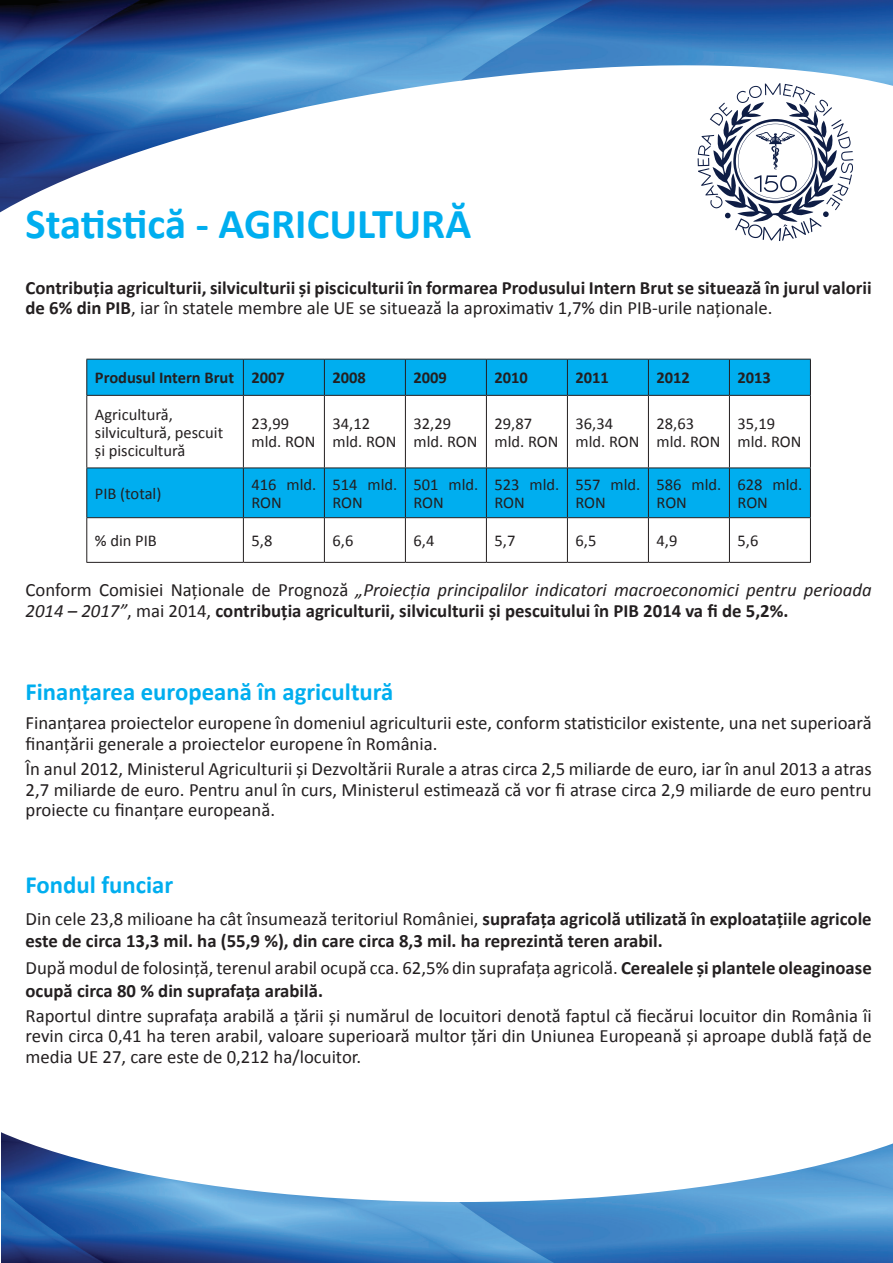
<style>
.page{position:relative;width:893px;height:1263px;background:#fff}
.page>*{position:absolute;margin:0;border:0;box-sizing:border-box;transform-origin:0 0}
.t1{font:700 42.75px "Calibri";color:#00aeef}
.t2{font:700 24.75px "Calibri";color:#00aeef}
.t3{font:18.75px/20.7px "Calibri";color:#231f20}
.t4{font:700 18.75px/20.7px "Calibri";color:#231f20}
.t5{font:italic 18.75px/20.7px "Calibri";color:#231f20}
.t6{font:16.5px/18.1px "Calibri";color:#231f20}
.t7{font:700 16.5px "Calibri";color:#231f20}
.s1{font-weight:400}
.s2{font-style:normal}
.s3{font-weight:700;font-style:normal}
.s4{font-weight:700}
</style>
<div class="page">
<img style="left:0;top:0;width:892px;height:42px">
<svg style="left:0;top:42px;width:893px;height:317px"></svg>
<img style="left:1px;top:1202px;width:892px;height:61px">
<svg style="left:1px;top:1132px;width:892px;height:70px"></svg>
<svg style="left:87px;top:360px;width:723px;height:157px;fill:#00aeef"></svg>
<hr style="left:86px;top:359px;width:157px;height:1px;background:#231f20">
<hr style="left:86px;top:359px;width:1px;height:36px;background:#231f20">
<hr style="left:243px;top:359px;width:81px;height:1px;background:#231f20">
<hr style="left:243px;top:359px;width:1px;height:36px;background:#231f20">
<hr style="left:324px;top:359px;width:81px;height:1px;background:#231f20">
<hr style="left:324px;top:359px;width:1px;height:36px;background:#231f20">
<hr style="left:405px;top:359px;width:81px;height:1px;background:#231f20">
<hr style="left:405px;top:359px;width:1px;height:36px;background:#231f20">
<hr style="left:486px;top:359px;width:81px;height:1px;background:#231f20">
<hr style="left:486px;top:359px;width:1px;height:36px;background:#231f20">
<hr style="left:567px;top:359px;width:81px;height:1px;background:#231f20">
<hr style="left:567px;top:359px;width:1px;height:36px;background:#231f20">
<hr style="left:648px;top:359px;width:81px;height:1px;background:#231f20">
<hr style="left:648px;top:359px;width:1px;height:36px;background:#231f20">
<hr style="left:729px;top:359px;width:82px;height:1px;background:#231f20">
<hr style="left:729px;top:359px;width:1px;height:36px;background:#231f20">
<hr style="left:810px;top:359px;width:1px;height:36px;background:#231f20">
<hr style="left:86px;top:395px;width:157px;height:1px;background:#231f20">
<hr style="left:86px;top:396px;width:1px;height:72px;background:#231f20">
<hr style="left:243px;top:395px;width:81px;height:1px;background:#231f20">
<hr style="left:243px;top:396px;width:1px;height:72px;background:#231f20">
<hr style="left:324px;top:395px;width:81px;height:1px;background:#231f20">
<hr style="left:324px;top:396px;width:1px;height:72px;background:#231f20">
<hr style="left:405px;top:395px;width:81px;height:1px;background:#231f20">
<hr style="left:405px;top:396px;width:1px;height:72px;background:#231f20">
<hr style="left:486px;top:395px;width:81px;height:1px;background:#231f20">
<hr style="left:486px;top:396px;width:1px;height:72px;background:#231f20">
<hr style="left:567px;top:395px;width:81px;height:1px;background:#231f20">
<hr style="left:567px;top:396px;width:1px;height:72px;background:#231f20">
<hr style="left:648px;top:395px;width:81px;height:1px;background:#231f20">
<hr style="left:648px;top:396px;width:1px;height:72px;background:#231f20">
<hr style="left:729px;top:395px;width:82px;height:1px;background:#231f20">
<hr style="left:729px;top:396px;width:1px;height:72px;background:#231f20">
<hr style="left:810px;top:396px;width:1px;height:72px;background:#231f20">
<hr style="left:86px;top:468px;width:157px;height:1px;background:#231f20">
<hr style="left:86px;top:468px;width:1px;height:49px;background:#231f20">
<hr style="left:243px;top:468px;width:81px;height:1px;background:#231f20">
<hr style="left:243px;top:468px;width:1px;height:49px;background:#231f20">
<hr style="left:324px;top:468px;width:81px;height:1px;background:#231f20">
<hr style="left:324px;top:468px;width:1px;height:49px;background:#231f20">
<hr style="left:405px;top:468px;width:81px;height:1px;background:#231f20">
<hr style="left:405px;top:468px;width:1px;height:49px;background:#231f20">
<hr style="left:486px;top:468px;width:81px;height:1px;background:#231f20">
<hr style="left:486px;top:468px;width:1px;height:49px;background:#231f20">
<hr style="left:567px;top:468px;width:81px;height:1px;background:#231f20">
<hr style="left:567px;top:468px;width:1px;height:49px;background:#231f20">
<hr style="left:648px;top:468px;width:81px;height:1px;background:#231f20">
<hr style="left:648px;top:468px;width:1px;height:49px;background:#231f20">
<hr style="left:729px;top:468px;width:82px;height:1px;background:#231f20">
<hr style="left:729px;top:468px;width:1px;height:49px;background:#231f20">
<hr style="left:810px;top:468px;width:1px;height:49px;background:#231f20">
<hr style="left:86px;top:517px;width:157px;height:1px;background:#231f20">
<hr style="left:86px;top:518px;width:1px;height:44px;background:#231f20">
<hr style="left:243px;top:517px;width:81px;height:1px;background:#231f20">
<hr style="left:243px;top:518px;width:1px;height:44px;background:#231f20">
<hr style="left:324px;top:517px;width:81px;height:1px;background:#231f20">
<hr style="left:324px;top:518px;width:1px;height:44px;background:#231f20">
<hr style="left:405px;top:517px;width:81px;height:1px;background:#231f20">
<hr style="left:405px;top:518px;width:1px;height:44px;background:#231f20">
<hr style="left:486px;top:517px;width:81px;height:1px;background:#231f20">
<hr style="left:486px;top:518px;width:1px;height:44px;background:#231f20">
<hr style="left:567px;top:517px;width:81px;height:1px;background:#231f20">
<hr style="left:567px;top:518px;width:1px;height:44px;background:#231f20">
<hr style="left:648px;top:517px;width:81px;height:1px;background:#231f20">
<hr style="left:648px;top:518px;width:1px;height:44px;background:#231f20">
<hr style="left:729px;top:517px;width:82px;height:1px;background:#231f20">
<hr style="left:729px;top:518px;width:1px;height:44px;background:#231f20">
<hr style="left:810px;top:518px;width:1px;height:44px;background:#231f20">
<hr style="left:86px;top:562px;width:157px;height:1px;background:#231f20">
<hr style="left:243px;top:562px;width:81px;height:1px;background:#231f20">
<hr style="left:324px;top:562px;width:81px;height:1px;background:#231f20">
<hr style="left:405px;top:562px;width:81px;height:1px;background:#231f20">
<hr style="left:486px;top:562px;width:81px;height:1px;background:#231f20">
<hr style="left:567px;top:562px;width:81px;height:1px;background:#231f20">
<hr style="left:648px;top:562px;width:81px;height:1px;background:#231f20">
<hr style="left:729px;top:562px;width:82px;height:1px;background:#231f20">
<svg style="left:698px;top:83px;width:155px;height:158px"></svg>
<h1 class="t1" style="left:26px;top:198px;width:447px">Statistică - AGRICULTURĂ</h1>
<p class="t4" style="left:26px;top:276px;width:848px">Contribuţia agriculturii, silviculturii şi pisciculturii în formarea Produsului Intern Brut se situează în jurul valorii de 6% din PIB<span class="s1">, iar în statele membre ale UE se situează la aproximativ 1,7% din PIB-urile naţionale.</span></p>
<p class="t7" style="left:95px;top:368px;width:192px">Produsul Intern Brut 2007</p>
<p class="t7" style="left:332px;top:368px;width:35px">2008</p>
<p class="t7" style="left:413px;top:368px;width:35px">2009</p>
<p class="t7" style="left:494px;top:368px;width:35px">2010</p>
<p class="t7" style="left:575px;top:368px;width:35px">2011</p>
<p class="t7" style="left:656px;top:368px;width:35px">2012</p>
<p class="t7" style="left:737px;top:368px;width:35px">2013</p>
<p class="t6" style="left:95px;top:404px;width:130px">Agricultură, silvicultură, pescuit şi piscicultură</p>
<p class="t6" style="left:251px;top:413px;width:65px">23,99 mld. RON</p>
<p class="t6" style="left:332px;top:413px;width:65px">34,12 mld. RON</p>
<p class="t6" style="left:413px;top:413px;width:65px">32,29 mld. RON</p>
<p class="t6" style="left:494px;top:413px;width:65px">29,87 mld. RON</p>
<p class="t6" style="left:575px;top:413px;width:65px">36,34 mld. RON</p>
<p class="t6" style="left:656px;top:413px;width:65px">28,63 mld. RON</p>
<p class="t6" style="left:737px;top:413px;width:65px">35,19 mld. RON</p>
<p class="t6" style="left:95px;top:484px;width:68px">PIB (total)</p>
<p class="t6" style="left:251px;top:475px;width:66px">416 mld.<br>RON</p>
<p class="t6" style="left:332px;top:475px;width:66px">514 mld.<br>RON</p>
<p class="t6" style="left:413px;top:475px;width:66px">501 mld.<br>RON</p>
<p class="t6" style="left:494px;top:475px;width:66px">523 mld.<br>RON</p>
<p class="t6" style="left:575px;top:475px;width:66px">557 mld.<br>RON</p>
<p class="t6" style="left:656px;top:475px;width:66px">586 mld.<br>RON</p>
<p class="t6" style="left:737px;top:475px;width:66px">628 mld.<br>RON</p>
<p class="t6" style="left:95px;top:531px;width:64px">% din PIB</p>
<p class="t6" style="left:251px;top:531px;width:22px">5,8</p>
<p class="t6" style="left:332px;top:531px;width:22px">6,6</p>
<p class="t6" style="left:413px;top:531px;width:22px">6,4</p>
<p class="t6" style="left:494px;top:531px;width:22px">5,7</p>
<p class="t6" style="left:575px;top:531px;width:22px">6,5</p>
<p class="t6" style="left:656px;top:531px;width:22px">4,9</p>
<p class="t6" style="left:737px;top:531px;width:22px">5,6</p>
<p class="t5" style="left:26px;top:579px;width:848px"><span class="s2">Conform Comisiei Naționale de Prognoză</span> „Proiecţia principalilor indicatori macroeconomici pentru perioada<br>2014 – 2017”<span class="s2">, mai 2014,</span> <span class="s3">contribuția agriculturii, silviculturii și pescuitului în PIB 2014 va fi de 5,2%.</span></p>
<h2 class="t2" style="left:26px;top:676px;width:369px">Finanţarea europeană în agricultură</h2>
<p class="t3" style="left:26px;top:712px;width:848px">Finanţarea proiectelor europene în domeniul agriculturii este, conform statisticilor existente, una net superioară finanţării generale a proiectelor europene în România.</p>
<p class="t3" style="left:26px;top:758px;width:848px;text-align:justify">În anul 2012, Ministerul Agriculturii şi Dezvoltării Rurale a atras circa 2,5 miliarde de euro, iar în anul 2013 a atras 2,7 miliarde de euro. Pentru anul în curs, Ministerul estimează că vor fi atrase circa 2,9 miliarde de euro pentru proiecte cu finanţare europeană.</p>
<h2 class="t2" style="left:26px;top:869px;width:149px">Fondul funciar</h2>
<p class="t4" style="left:26px;top:906px;width:848px;line-height:22.5px"><span class="s1">Din cele 23,8 milioane ha cât însumează teritoriul României,</span> suprafaţa agricolă utilizată în exploataţiile agricole este de circa 13,3 mil. ha (55,9 %), din care circa 8,3 mil. ha reprezintă teren arabil.</p>
<p class="t3" style="left:26px;top:956px;width:848px;line-height:22.5px">După modul de folosinţă, terenul arabil ocupă cca. 62,5% din suprafaţa agricolă. <span class="s4">Cerealele şi plantele oleaginoase ocupă circa 80 % din suprafaţa arabilă.</span></p>
<p class="t3" style="left:26px;top:1004px;width:848px;text-align:justify">Raportul dintre suprafaţa arabilă a ţării și numărul de locuitori denotă faptul că fiecărui locuitor din România îi revin circa 0,41 ha teren arabil, valoare superioară multor ţări din Uniunea Europeană şi aproape dublă faţă de media UE 27, care este de 0,212 ha/locuitor.</p>
</div>
